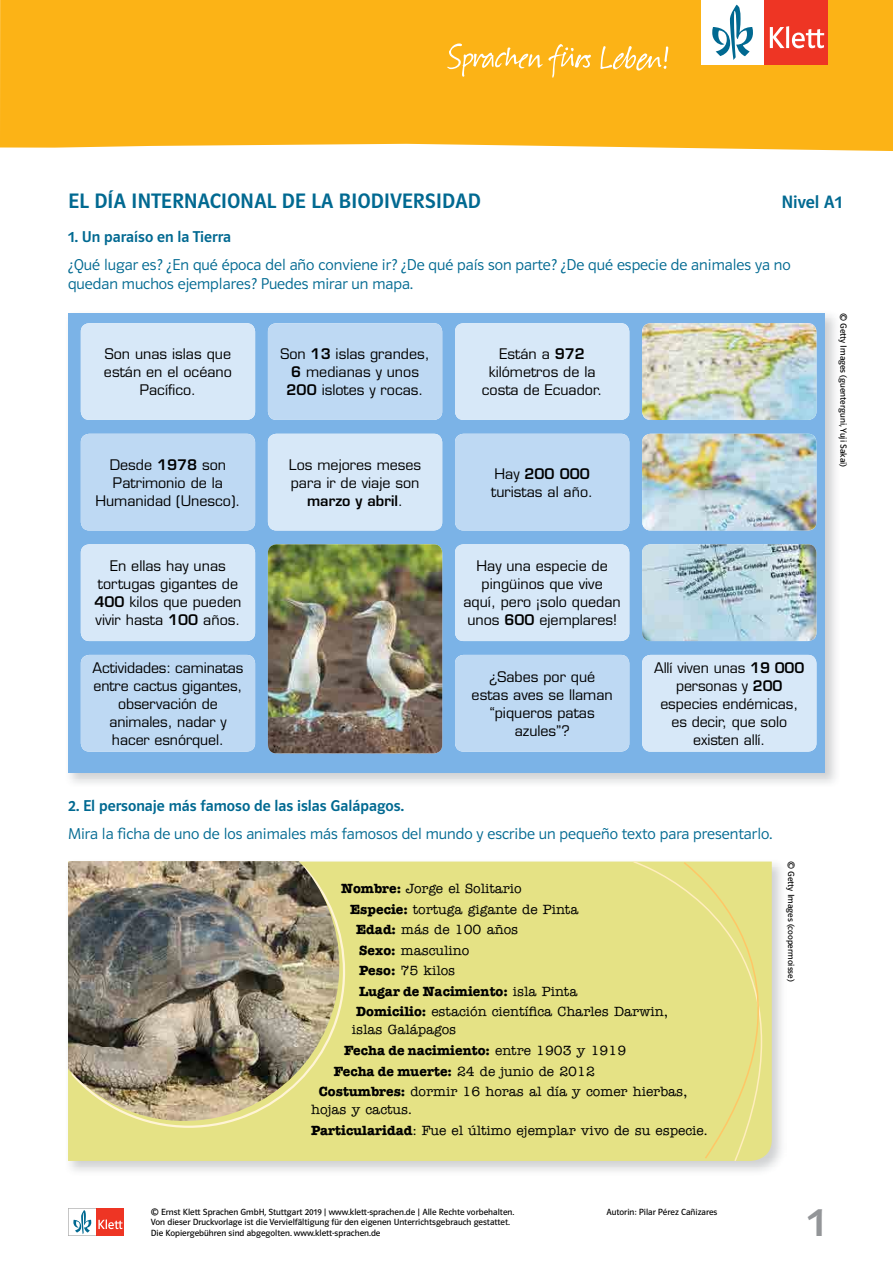
<style>
.page{position:relative;width:893px;height:1263px;background:#fff}
.page>*{position:absolute;margin:0;border:0;box-sizing:border-box;transform-origin:0 0}
.t1{font:42px "Polo Spanisch Krftg";color:#939598}
.t2{font:21px "Polo Spanisch Krftg";color:#006991}
.t3{font:18px "Polo Spanisch Krftg";color:#006991}
.t4{font:15.75px/19.5px "Polo Spanisch Leicht";color:#006991}
.t5{font:15.75px "Polo Spanisch Krftg";color:#006991}
.t6{font:14.25px/18px "Eurostile";color:#000;text-align:center}
.t7{font:500 13.5px/20.5px "American Typewriter LT";color:#000}
.t8{font:700 13.5px "American Typewriter LT";color:#000}
.t9{font:9px/10.5px "Polo Spanisch Buch";color:#000}
.s1{font-weight:600}
.s2{font-weight:700}
.s3{font-weight:500}
</style>
<div class="page">
<div style="left:0;top:0;width:893px;height:151px;background:#fcb316"></div>
<div style="left:701px;top:0;width:64px;height:64px;background:#fff"></div>
<div style="left:765px;top:0;width:63px;height:64px;background:#ee3524"></div>
<svg style="left:770px;top:26px;width:54px;height:22px"></svg>
<svg style="left:712px;top:5px;width:41px;height:55px"></svg>
<svg style="left:447px;top:43px;width:221px;height:35px;background:#fcbe38"></svg>
<svg style="left:68px;top:1208px;width:56px;height:28px"></svg>
<div style="left:68px;top:313px;width:757px;height:459px;background:#7bb3e7"></div>
<div style="left:81px;top:655px;width:174px;height:97px;background:#bed9f3;border-radius:9px"></div>
<div style="left:455px;top:655px;width:174px;height:97px;background:#bed9f3;border-radius:9px"></div>
<div style="left:81px;top:544px;width:174px;height:97px;background:#d7e8f8;border-radius:9px"></div>
<div style="left:455px;top:544px;width:174px;height:97px;background:#d7e8f8;border-radius:9px"></div>
<div style="left:81px;top:434px;width:174px;height:96px;background:#bed9f3;border-radius:9px"></div>
<div style="left:455px;top:434px;width:174px;height:96px;background:#bed9f3;border-radius:9px"></div>
<div style="left:81px;top:323px;width:174px;height:97px;background:#d7e8f8;border-radius:9px"></div>
<div style="left:455px;top:323px;width:174px;height:97px;background:#d7e8f8;border-radius:9px"></div>
<div style="left:268px;top:323px;width:174px;height:97px;background:#bed9f3;border-radius:9px"></div>
<img style="left:642px;top:323px;width:174px;height:97px">
<div style="left:268px;top:434px;width:174px;height:96px;background:#d7e8f8;border-radius:9px"></div>
<img style="left:642px;top:434px;width:174px;height:96px">
<img style="left:268px;top:544px;width:174px;height:209px">
<img style="left:642px;top:544px;width:174px;height:97px">
<div style="left:642px;top:655px;width:174px;height:97px;background:#d7e8f8;border-radius:9px"></div>
<div style="left:68px;top:861px;width:704px;height:300px;background:#e5e285"></div>
<svg style="left:72px;top:866px;width:273px;height:262px;background:#e7e38d"></svg>
<img style="left:68px;top:861px;width:271px;height:260px">
<div style="left:633px;top:861px;width:132px;height:300px;background:#e5e285"></div>
<h2 class="t2" style="left:68px;top:189px;width:414px">EL DÍA INTERNACIONAL DE LA BIODIVERSIDAD</h2>
<p class="t3" style="left:781px;top:192px;width:62px">Nivel A1</p>
<p class="t5" style="left:68px;top:228px;width:165px">1. Un paraíso en la Tierra</p>
<p class="t4" style="left:68px;top:255px;width:724px">¿Qué lugar es? ¿En qué época del año conviene ir? ¿De qué país son parte? ¿De qué especie de animales ya no quedan muchos ejemplares? Puedes mirar un mapa.</p>
<p class="t6" style="left:104px;top:345px;width:129px">Son unas islas que están en el océano<br>Pacífico.</p>
<p class="t6" style="left:280px;top:345px;width:151px">Son <span class="s1">13</span> islas grandes,<br><span class="s1">6</span> medianas y unos<br><span class="s1">200</span> islotes y rocas.</p>
<p class="t6" style="left:482px;top:345px;width:122px">Están a <span class="s1">972 </span>kilómetros de la costa de Ecuador.</p>
<p class="t6" style="left:95px;top:456px;width:146px">Desde <span class="s1">1978</span> son<br>Patrimonio de la<br>Humanidad (Unesco).</p>
<p class="t6" style="left:289px;top:456px;width:134px">Los mejores meses para ir de viaje son <span class="s1">marzo y abril</span>.</p>
<p class="t6" style="left:491px;top:465px;width:103px;text-align:left">Hay <span class="s1">200 000 </span>turistas al año.</p>
<p class="t6" style="left:94px;top:557px;width:149px">En ellas hay unas tortugas gigantes de<br><span class="s1">400</span> kilos que pueden vivir hasta <span class="s1">100</span> años.</p>
<p class="t6" style="left:463px;top:557px;width:159px">Hay una especie de pingüinos que vive<br>aquí, pero ¡solo quedan unos <span class="s1">600</span> ejemplares!</p>
<p class="t6" style="left:92px;top:659px;width:152px">Actividades: caminatas entre cactus gigantes, observación de animales, nadar y hacer esnórquel.</p>
<p class="t6" style="left:654px;top:659px;width:152px">Allí viven unas <span class="s1">19 000 </span>personas y <span class="s1">200 </span>especies endémicas, es decir, que solo existen allí.</p>
<p class="t6" style="left:472px;top:668px;width:143px">¿Sabes por qué estas aves se llaman “piqueros patas azules”?</p>
<p class="t5" style="left:68px;top:797px;width:338px">2. El personaje más famoso de las islas Galápagos.</p>
<p class="t4" style="left:68px;top:824px;width:706px">Mira la ficha de uno de los animales más famosos del mundo y escribe un pequeño texto para presentarlo.</p>
<p class="t7" style="left:341px;top:878px;width:182px"><span class="s2">Nombre:</span> Jorge el Solitario</p>
<p class="t7" style="left:350px;top:899px;width:230px"><span class="s2">Especie:</span> tortuga gigante de Pinta</p>
<p class="t7" style="left:356px;top:920px;width:164px"><span class="s2">Edad:</span> más de 100 años</p>
<p class="t7" style="left:359px;top:940px;width:112px"><span class="s2">Sexo:</span> masculino</p>
<p class="t7" style="left:359px;top:961px;width:97px"><span class="s2">Peso:</span> 75 kilos</p>
<p class="t8" style="left:359px;top:983px;width:220px">Lugar de Nacimiento: <span class="s3">isla Pinta</span></p>
<p class="t7" style="left:356px;top:1002px;width:313px"><span class="s2">Domicilio:</span> estación científica Charles Darwin,</p>
<p class="t7" style="left:352px;top:1020px;width:106px">islas Galápagos</p>
<p class="t8" style="left:344px;top:1042px;width:284px">Fecha de nacimiento: <span class="s3">entre 1903 y 1919</span></p>
<p class="t7" style="left:334px;top:1061px;width:263px"><span class="s2">Fecha de muerte:</span> 24 de junio de 2012</p>
<p class="t7" style="left:319px;top:1081px;width:370px"><span class="s2">Costumbres:</span> dormir 16 horas al día y comer hierbas,</p>
<p class="t7" style="left:311px;top:1099px;width:398px">hojas y cactus.<br><span class="s2">Particularidad</span>: Fue el último ejemplar vivo de su especie.</p>
<p class="t9" style="left:796px;top:861px;width:122px;rotate:90deg">© Getty Images (coopermoisse)</p>
<p class="t9" style="left:848px;top:313px;width:155px;rotate:90deg">© Getty Images (guenterguni, Yuji Sakai)</p>
<p class="t9" style="left:151px;top:1206px;width:365px">© Ernst Klett Sprachen GmbH, Stuttgart 2019 | www.klett-sprachen.de | Alle Rechte vorbehalten.<br>Von dieser Druckvorlage ist die Vervielfältigung für den eigenen Unterrichtsgebrauch gestattet.<br>Die Kopiergebühren sind abgegolten. www.klett-sprachen.de</p>
<h1 class="t1" style="left:808px;top:1199px;width:19px">1</h1>
<p class="t9" style="left:606px;top:1206px;width:113px">Autorin: Pilar Pérez Cañizares</p>
</div>
